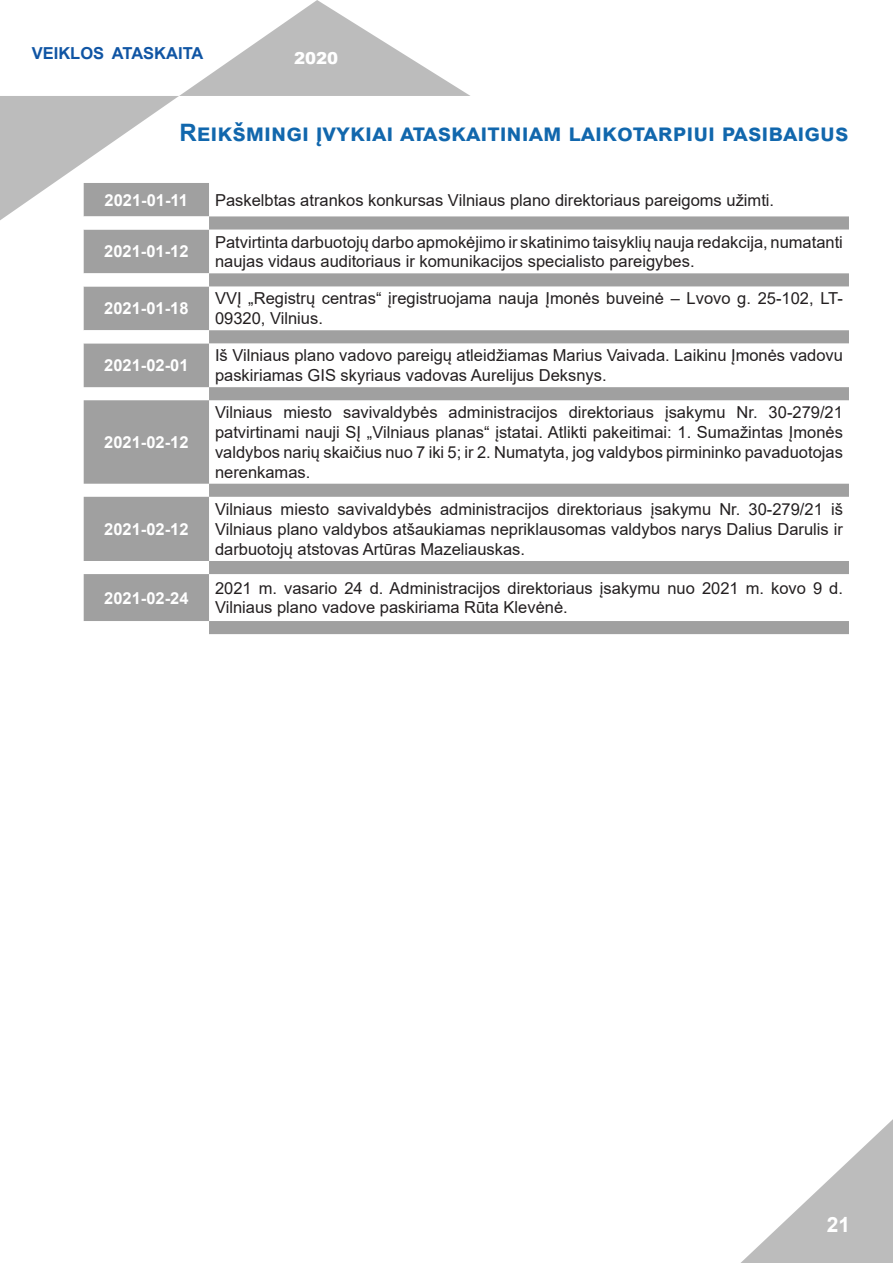
<style>
.page{position:relative;width:893px;height:1263px;background:#fff}
.page>*{position:absolute;margin:0;border:0;box-sizing:border-box;transform-origin:0 0}
.Skyrius_turiniui{font:700 24px "Arial";color:#1167ad}
.t1{font:700 21px "Arial";color:#fff}
.t2{font:16.5px/19.8px "Arial";color:#231f20}
.t3{font:700 16.5px "Arial";color:#fff}
.t4{font:700 16.5px "Arial";color:#1055a4}
.t5{font:900 16.5px "Arial";color:#fff}
</style>
<div class="page">
<svg style="left:741px;top:1119px;width:152px;height:144px"></svg>
<svg style="left:0;top:0;width:470px;height:220px"></svg>
<svg style="left:84px;top:183px;width:125px;height:438px;background:#acacac"></svg>
<svg style="left:84px;top:216px;width:125px;height:127px"></svg>
<svg style="left:209px;top:216px;width:640px;height:418px"></svg>
<p class="t4" style="left:32px;top:41px;width:173px">VEIKLOS ATASKAITA</p>
<p class="t5" style="left:294px;top:46px;width:46px">2020</p>
<p class="Skyrius_turiniui" style="left:180px;top:115px;width:670px">Reikšmingi įvykiai ataskaitiniam laikotarpiui pasibaigus</p>
<p class="t3" style="left:105px;top:188px;width:85px">2021-01-11</p>
<p class="t2" style="left:215px;top:190px;width:561px">Paskelbtas atrankos konkursas Vilniaus plano direktoriaus pareigoms užimti.</p>
<p class="t3" style="left:104px;top:240px;width:86px">2021-01-12</p>
<p class="t2" style="left:215px;top:232px;width:629px">Patvirtinta darbuotojų darbo apmokėjimo ir skatinimo taisyklių nauja redakcija, numatanti naujas vidaus auditoriaus ir komunikacijos specialisto pareigybes.</p>
<p class="t3" style="left:104px;top:297px;width:86px">2021-01-18</p>
<p class="t2" style="left:215px;top:289px;width:629px">VVĮ „Registrų centras“ įregistruojama nauja Įmonės buveinė – Lvovo g. 25-102, LT-<br>09320, Vilnius.</p>
<p class="t3" style="left:104px;top:354px;width:86px">2021-02-01</p>
<p class="t2" style="left:215px;top:346px;width:629px">Iš Vilniaus plano vadovo pareigų atleidžiamas Marius Vaivada. Laikinu Įmonės vadovu paskiriamas GIS skyriaus vadovas Aurelijus Deksnys.</p>
<p class="t3" style="left:104px;top:431px;width:86px">2021-02-12</p>
<p class="t3" style="left:104px;top:517px;width:86px">2021-02-12</p>
<p class="t2" style="left:215px;top:402px;width:629px;text-align:justify">Vilniaus miesto savivaldybės administracijos direktoriaus įsakymu Nr. 30-279/21 patvirtinami nauji SĮ „Vilniaus planas“ įstatai. Atlikti pakeitimai: 1. Sumažintas Įmonės valdybos narių skaičius nuo 7 iki 5; ir 2. Numatyta, jog valdybos pirmininko pavaduotojas nerenkamas.</p>
<p class="t2" style="left:215px;top:499px;width:629px;text-align:justify">Vilniaus miesto savivaldybės administracijos direktoriaus įsakymu Nr. 30-279/21 iš Vilniaus plano valdybos atšaukiamas nepriklausomas valdybos narys Dalius Darulis ir darbuotojų atstovas Artūras Mazeliauskas.</p>
<p class="t3" style="left:104px;top:586px;width:86px">2021-02-24</p>
<p class="t2" style="left:215px;top:578px;width:629px">2021 m. vasario 24 d. Administracijos direktoriaus įsakymu nuo 2021 m. kovo 9 d.<br>Vilniaus plano vadove paskiriama Rūta Klevėnė.</p>
<p class="t1" style="left:827px;top:1210px;width:25px">21</p>
</div>
